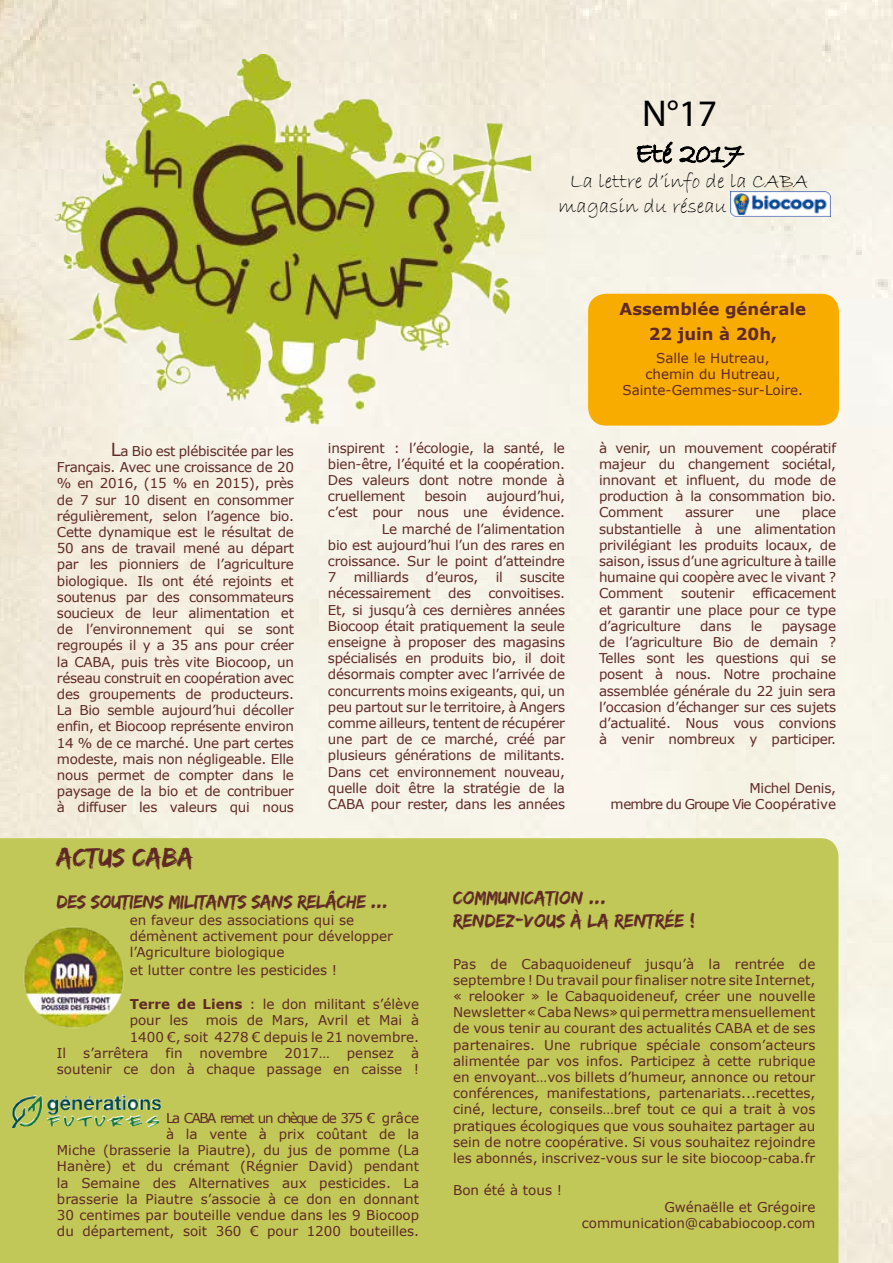
<style>
.page{position:relative;width:893px;height:1263px;background:#fff}
.page>*{position:absolute;margin:0;border:0;box-sizing:border-box;transform-origin:0 0}
.t1{font:37.5px "Myriad Pro";color:#000}
.t2{font:27px "Edo SZ";color:#602925}
.t3{font:21px/25.2px "Bradley Hand ITC";color:#000;text-align:center}
.t4{font:19.5px/23.4px "Edo SZ";color:#602925}
.t5{font:19.5px "Edo SZ";letter-spacing:-.02em;color:#602925}
.t6{font:700 16.5px/25.5px "Verdana";color:#602925;text-align:center}
.t7{font:13.5px/16.2px "Verdana";color:#602925;text-align:justify}
.t8{font:13.5px/16.2px "Verdana";letter-spacing:-.02em;color:#602925;text-align:right}
.s1{font-size:18px}
.s2{font-weight:700}
</style>
<div class="page">
<img style="left:0;top:0;width:893px;height:1263px">
<img style="left:54px;top:54px;width:205px;height:305px">
<svg style="left:636px;top:140px;width:109px;height:28px;background:#b7b2a8"></svg>
<div style="left:0;top:838px;width:838px;height:425px;background:#c1c858"></div>
<img style="left:731px;top:191px;width:99px;height:26px">
<div style="left:588px;top:294px;width:251px;height:132px;background:#f8ac00;border-radius:18px"></div>
<img style="left:19px;top:921px;width:111px;height:110px">
<img style="left:12px;top:1095px;width:142px;height:33px">
<h1 class="t1" style="left:642px;top:90px;width:77px">N°17</h1>
<h3 class="t3" style="left:558px;top:169px;width:263px">La lettre d’info de la CABA magasin du réseau BIOCOOP</h3>
<p class="t7" style="left:57px;top:443px;width:239px;text-indent:54px"><span class="s1">L</span>a Bio est plébiscitée par les Français. Avec une croissance de 20 % en 2016, (15 % en 2015), près de 7 sur 10 disent en consommer régulièrement, selon l’agence bio.<br>Cette dynamique est le résultat de 50 ans de travail mené au départ par les pionniers de l’agriculture biologique. Ils ont été rejoints et soutenus par des consommateurs soucieux de leur alimentation et de l’environnement qui se sont regroupés il y a 35 ans pour créer la CABA, puis très vite Biocoop, un réseau construit en coopération avec des groupements de producteurs.<br>La Bio semble aujourd’hui décoller enfin, et Biocoop représente environ 14 % de ce marché. Une part certes modeste, mais non négligeable. Elle nous permet de compter dans le paysage de la bio et de contribuer à diffuser les valeurs qui nous</p>
<p class="t7" style="left:328px;top:439px;width:239px">inspirent : l’écologie, la santé, le bien-être, l’équité et la coopération.<br>Des valeurs dont notre monde à cruellement</p>
<p class="t7" style="left:424px;top:488px;width:44px">besoin</p>
<p class="t8" style="left:486px;top:488px;width:80px">aujourd’hui,</p>
<p class="t8" style="left:328px;top:504px;width:239px">c’est pour nous une évidence.</p>
<p class="t8" style="left:382px;top:520px;width:185px">Le marché de l’alimentation</p>
<p class="t8" style="left:328px;top:537px;width:239px">bio est aujourd’hui l’un des rares en</p>
<p class="t8" style="left:328px;top:553px;width:239px">croissance. Sur le point d’atteindre</p>
<p class="t7" style="left:328px;top:569px;width:10px">7</p>
<p class="t8" style="left:354px;top:569px;width:57px">milliards</p>
<p class="t7" style="left:426px;top:569px;width:54px">d’euros,</p>
<p class="t7" style="left:496px;top:569px;width:9px">il</p>
<p class="t8" style="left:520px;top:569px;width:47px">suscite</p>
<p class="t8" style="left:328px;top:585px;width:104px">nécessairement</p>
<p class="t7" style="left:448px;top:585px;width:24px">des</p>
<p class="t7" style="left:328px;top:585px;width:239px;text-indent:161px">convoitises.<br>Et, si jusqu’à ces dernières années Biocoop était pratiquement la seule enseigne à proposer des magasins spécialisés en produits bio, il doit désormais compter avec l’arrivée de concurrents moins exigeants, qui, un peu partout sur le territoire, à Angers comme ailleurs, tentent de récupérer une part de ce marché, créé par plusieurs générations de militants.<br>Dans cet environnement nouveau, quelle doit être la stratégie de la CABA pour rester, dans les années</p>
<p class="t6" style="left:620px;top:296px;width:188px">Assemblée générale<br>22 juin à 20h,</p>
<p class="t7" style="left:623px;top:350px;width:182px;text-align:center">Salle le Hutreau,<br>chemin du Hutreau,<br>Sainte-Gemmes-sur-Loire.</p>
<p class="t7" style="left:599px;top:439px;width:239px">à venir, un mouvement coopératif majeur du changement sociétal, innovant et influent, du mode de production à la consommation bio.<br>Comment</p>
<p class="t7" style="left:599px;top:504px;width:239px;text-indent:203px">place substantielle à une alimentation privilégiant les produits locaux, de saison, issus d’une agriculture à taille humaine qui coopère avec le vivant ?<br>Comment</p>
<p class="t8" style="left:685px;top:504px;width:50px">assurer</p>
<p class="t7" style="left:755px;top:504px;width:26px">une</p>
<p class="t7" style="left:599px;top:585px;width:239px;text-indent:154px">efficacement et garantir une place pour ce type d’agriculture</p>
<p class="t8" style="left:681px;top:585px;width:55px">soutenir</p>
<p class="t7" style="left:700px;top:618px;width:33px">dans</p>
<p class="t7" style="left:751px;top:618px;width:13px">le</p>
<p class="t7" style="left:599px;top:618px;width:239px;text-indent:183px">paysage de l’agriculture Bio de demain ?<br>Telles sont les questions qui se posent à nous. Notre prochaine assemblée générale du 22 juin sera l’occasion d’échanger sur ces sujets d’actualité. Nous vous convions à venir nombreux y participer.</p>
<p class="t8" style="left:611px;top:780px;width:227px">Michel Denis,<br>membre du Groupe Vie Coopérative</p>
<h2 class="t2" style="left:57px;top:842px;width:138px">ACTUS CABA</h2>
<h3 class="t5" style="left:57px;top:891px;width:333px">DES SOUTIENS MILITANTS SANS RELÂCHE ...</h3>
<p class="t7" style="left:130px;top:911px;width:265px;text-align:left">en faveur des associations qui se démènent activement pour développer l’Agriculture biologique</p>
<p class="t7" style="left:130px;top:962px;width:209px">et lutter contre les pesticides !</p>
<p class="t7" style="left:130px;top:996px;width:291px"><span class="s2">Terre de Liens</span> : le don militant s’élève pour les</p>
<p class="t7" style="left:130px;top:1012px;width:291px;text-align:right">mois de Mars, Avril et Mai à<br>1400 €, soit 4278 € depuis le 21 novembre.</p>
<p class="t7" style="left:57px;top:1044px;width:364px;text-align:right">à<br>soutenir ce don à chaque passage en caisse !</p>
<p class="t7" style="left:57px;top:1110px;width:364px;text-align:right">La CABA remet un chèque de 375 € grâce<br>à la vente à prix coûtant de la<br>Miche (brasserie la Piautre), du jus de pomme (La Hanère) et du crémant (Régnier David) pendant la Semaine des Alternatives aux pesticides. La brasserie la Piautre s’associe à ce don en donnant 30 centimes par bouteille vendue dans les 9 Biocoop du département, soit 360 € pour 1200 bouteilles.</p>
<p class="t7" style="left:57px;top:1044px;width:11px">Il</p>
<p class="t7" style="left:83px;top:1044px;width:67px">s’arrêtera</p>
<p class="t7" style="left:166px;top:1044px;width:18px">fin</p>
<p class="t7" style="left:200px;top:1044px;width:69px">novembre</p>
<p class="t7" style="left:284px;top:1044px;width:47px">2017…</p>
<p class="t7" style="left:347px;top:1044px;width:49px">pensez</p>
<h3 class="t4" style="left:453px;top:885px;width:243px">COMMUNICATION ...<br>RENDEZ-VOUS À LA RENTRÉE !</h3>
<p class="t7" style="left:453px;top:955px;width:364px">Pas de Cabaquoideneuf jusqu’à la rentrée de septembre ! Du travail pour finaliser notre site Internet, « relooker » le Cabaquoideneuf, créer une nouvelle Newsletter « Caba News» qui permettra mensuellement de vous tenir au courant des actualités CABA et de ses partenaires. Une rubrique spéciale consom’acteurs alimentée par vos infos. Participez à cette rubrique en envoyant…vos billets d’humeur, annonce ou retour conférences, manifestations, partenariats...recettes, ciné, lecture, conseils…bref tout ce qui a trait à vos pratiques écologiques que vous souhaitez partager au sein de notre coopérative. Si vous souhaitez rejoindre les abonnés, inscrivez-vous sur le site biocoop-caba.fr</p>
<p class="t7" style="left:453px;top:1182px;width:110px">Bon été à tous !</p>
<p class="t7" style="left:582px;top:1198px;width:235px;text-align:right">Gwénaëlle et Grégoire communication@cababiocoop.com</p>
</div>
